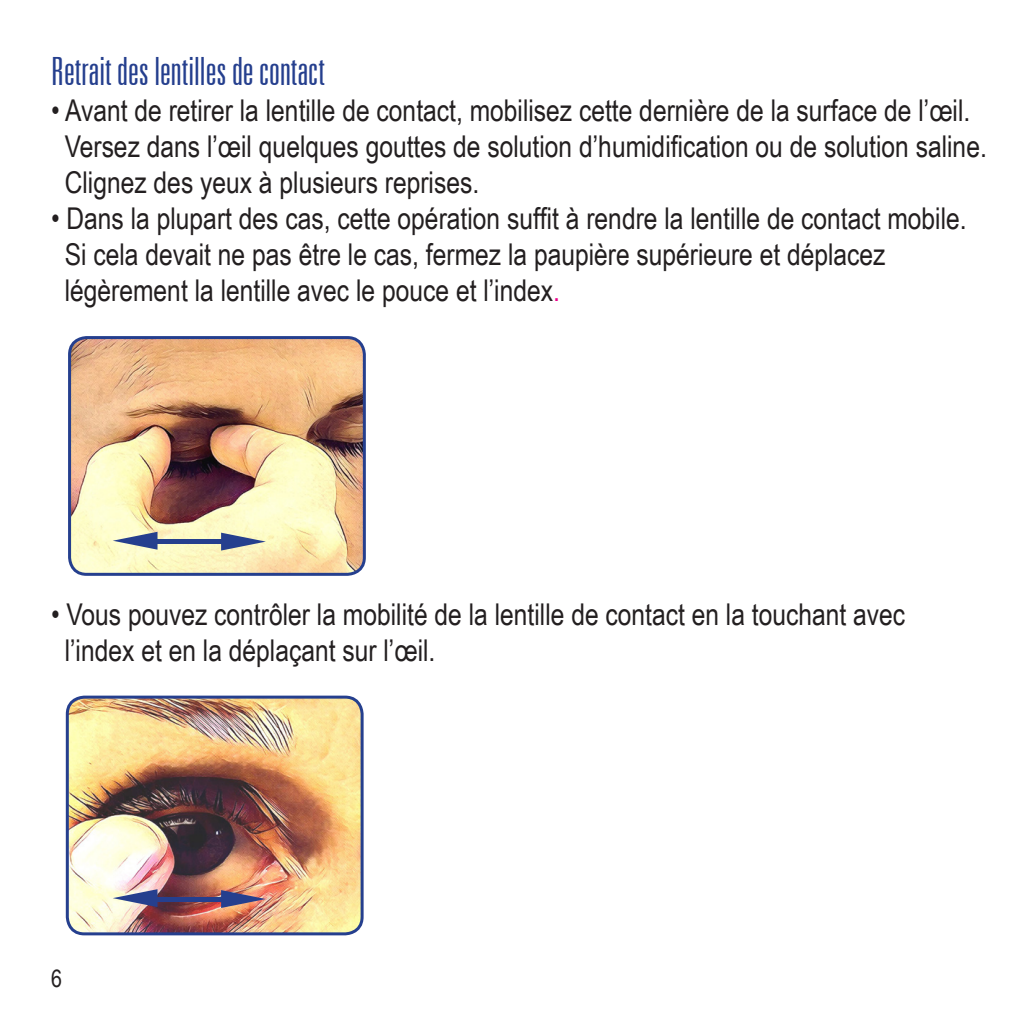
<style>
.page{position:relative;width:1021px;height:1021px;background:#fff}
.page>*{position:absolute;margin:0;border:0;box-sizing:border-box;transform-origin:0 0}
.t1{font:300 ultra-condensed 39px "Univers LT";color:#253f8e}
.t2{font:30px/36px "Arial Narrow";color:#231f20}
.t3{font:24px "Arial Narrow";color:#231f20}
.s1{color:#ed028c}
</style>
<div class="page">
<img style="left:71px;top:340px;width:291px;height:232px">
<div style="left:68px;top:336px;width:298px;height:240px;border:3px solid #253f8e;border-radius:17px"></div>
<img style="left:67px;top:699px;width:295px;height:234px">
<div style="left:66px;top:695px;width:297px;height:240px;border:3px solid #253f8e;border-radius:17px"></div>
<div style="left:152px;top:539px;width:72px;height:5px;background:#253f8e"></div>
<svg style="left:113px;top:531px;width:44px;height:18px"></svg>
<svg style="left:221px;top:532px;width:45px;height:18px"></svg>
<div style="left:152px;top:896px;width:72px;height:5px;background:#253f8e"></div>
<svg style="left:113px;top:889px;width:44px;height:18px"></svg>
<svg style="left:221px;top:890px;width:45px;height:18px"></svg>
<h1 class="t1" style="left:51px;top:51px;width:275px">Retrait des lentilles de contact</h1>
<p class="t2" style="left:65px;top:91px;width:923px;text-indent:-14px">• Avant de retirer la lentille de contact, mobilisez cette dernière de la surface de l’œil.<br>Versez dans l’œil quelques gouttes de solution d’humidification ou de solution saline.<br>Clignez des yeux à plusieurs reprises.</p>
<p class="t2" style="left:65px;top:199px;width:903px;text-indent:-14px">• Dans la plupart des cas, cette opération suffit à rendre la lentille de contact mobile.<br>Si cela devait ne pas être le cas, fermez la paupière supérieure et déplacez légèrement la lentille avec le pouce et l’index<span class="s1">.</span></p>
<p class="t2" style="left:65px;top:595px;width:842px;text-indent:-14px">• Vous pouvez contrôler la mobilité de la lentille de contact en la touchant avec l’index et en la déplaçant sur l’œil.</p>
<p class="t3" style="left:51px;top:961px;width:12px">6</p>
</div>
